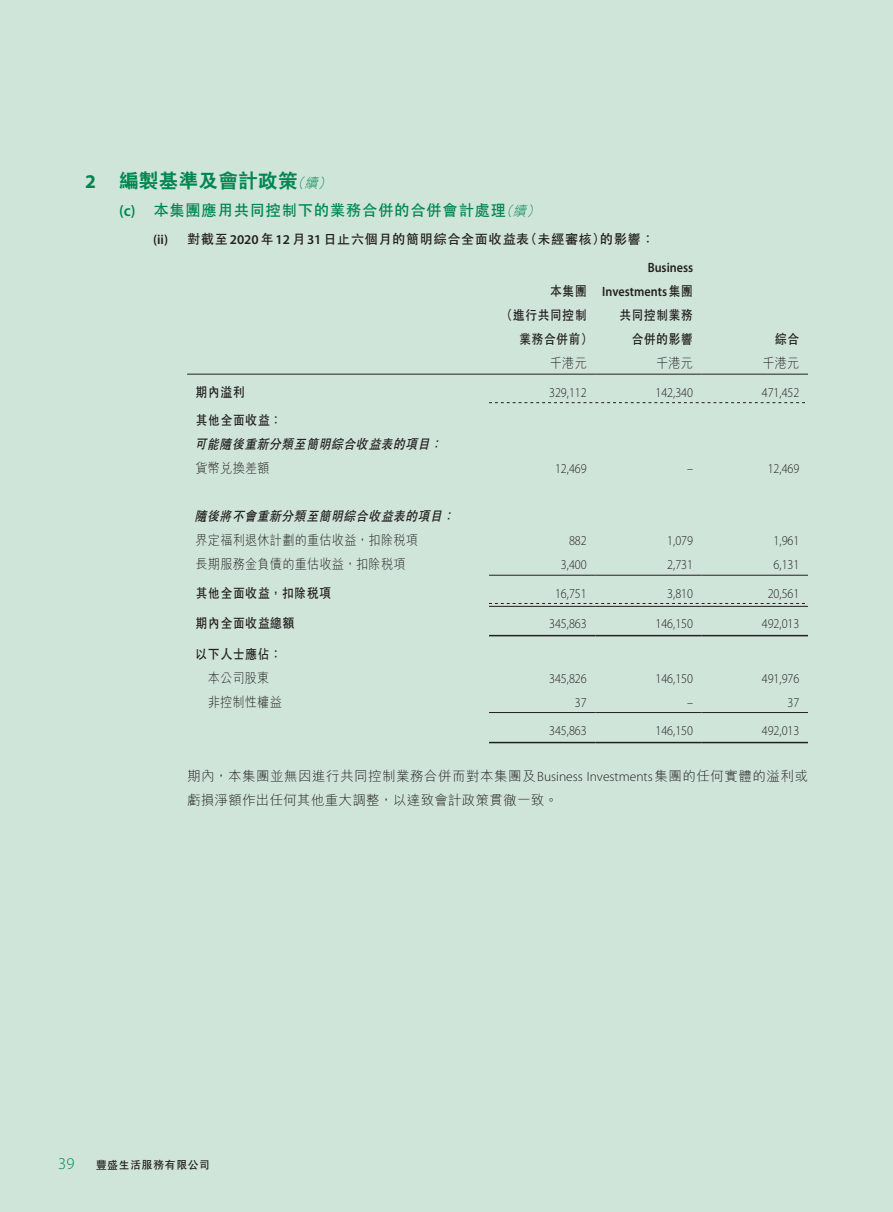
<style>
.page{position:relative;width:893px;height:1212px;background:#d0e5da}
.page>*{position:absolute;margin:0;border:0;box-sizing:border-box;transform-origin:0 0}
._01_H1{font:800 19.5px "C Hei 2 HK";letter-spacing:.02em;color:#008751}
._01_H1-2{font:700 19.5px "Myriad Pro";color:#008751}
.t1{font:300 16.5px "Myriad Pro";color:#008751}
._02_H2{font:700 15.75px "C Hei 2 HK";letter-spacing:.02em;color:#008751}
._02_H2-2{font:600 15.75px "Myriad Pro";color:#008751}
._50_Table_txt{font:300 13.5px "Myriad Pro";color:#231f20;scale:.9 1}
._00_txt{font:300 13.5px/24px "M Hei HK";letter-spacing:.035em;color:#231f20}
._50_Table_txt-2{font:700 13.5px "C Hei 2 HK";letter-spacing:.02em;color:#231f20;scale:.9 1}
._50_Table_txt-3{font:300 13.5px "M Hei HK";letter-spacing:.02em;color:#231f20;scale:.9 1}
._50_Table_txt-4{font:italic 700 13.5px "C Hei 2 HK";color:#231f20;scale:.9 1}
._03_H3{font:700 13.5px "C Hei 2 HK";letter-spacing:.02em;color:#231f20}
._50_Table_txt-5{font:600 13.5px/24px "Myriad Pro";color:#231f20;text-align:right;scale:.9 1}
._03_H3-2{font:600 13.5px "Myriad Pro";color:#231f20}
._01_H1-3{font:italic 300 13.5px "M Hei HK";color:#008751}
._02_H2-3{font:italic 300 13.5px "M Hei HK";color:#008751}
.t2{font:700 11.25px "C Hei 2 HK";letter-spacing:.02em;color:#231f20}
.s1{font-family:"Myriad Pro";font-weight:600}
.s2{font-family:"C Hei 2 HK";font-weight:700}
.s3{font-family:"Myriad Pro"}
</style>
<div class="page">
<hr style="left:187px;top:374px;width:302px;height:1px;background:#231f20">
<hr style="left:489px;top:374px;width:106px;height:1px;background:#231f20">
<hr style="left:595px;top:374px;width:107px;height:1px;background:#231f20">
<hr style="left:702px;top:374px;width:106px;height:1px;background:#231f20">
<svg style="left:489px;top:402px;width:316px;height:1px"></svg>
<hr style="left:489px;top:575px;width:106px;height:1px;background:#231f20">
<hr style="left:595px;top:575px;width:107px;height:1px;background:#231f20">
<hr style="left:702px;top:575px;width:106px;height:1px;background:#231f20">
<hr style="left:489px;top:606px;width:106px;height:1px;background:#231f20">
<hr style="left:595px;top:606px;width:107px;height:1px;background:#231f20">
<svg style="left:489px;top:603px;width:316px;height:1px"></svg>
<hr style="left:702px;top:606px;width:106px;height:1px;background:#231f20">
<hr style="left:489px;top:635px;width:106px;height:1px;background:#231f20">
<hr style="left:595px;top:635px;width:107px;height:1px;background:#231f20">
<hr style="left:702px;top:635px;width:106px;height:1px;background:#231f20">
<hr style="left:489px;top:712px;width:106px;height:1px;background:#231f20">
<hr style="left:595px;top:712px;width:107px;height:1px;background:#231f20">
<hr style="left:702px;top:712px;width:106px;height:1px;background:#231f20">
<hr style="left:489px;top:742px;width:106px;height:1px;background:#231f20">
<hr style="left:595px;top:742px;width:107px;height:1px;background:#231f20">
<hr style="left:702px;top:742px;width:106px;height:1px;background:#231f20">
<p class="_01_H1-2" style="left:85px;top:168px;width:12px">2</p>
<p class="_01_H1" style="left:119px;top:170px;width:180px">編製基準及會計政策</p>
<p class="_01_H1-3" style="left:304px;top:176px;width:18px">續</p>
<p class="_01_H1-3" style="left:291px;top:176px;width:18px">（</p>
<p class="_01_H1-3" style="left:318px;top:176px;width:18px">(</p>
<p class="_02_H2-2" style="left:119px;top:200px;width:18px">)c(</p>
<p class="_02_H2" style="left:153px;top:202px;width:355px">本集團應用共同控制下的業務合併的合併會計處理</p>
<p class="_02_H2-3" style="left:513px;top:204px;width:18px">續</p>
<p class="_02_H2-3" style="left:499px;top:204px;width:18px">（</p>
<p class="_02_H2-3" style="left:526px;top:204px;width:18px">(</p>
<p class="_03_H3-2" style="left:153px;top:231px;width:17px">)i i(</p>
<p class="_03_H3" style="left:524px;top:232px;width:83px">（未經審核）</p>
<p class="_03_H3" style="left:187px;top:232px;width:344px">對截至<span class="s1">2020</span>年<span class="s1">12</span>月<span class="s1">31</span>日止六個月的簡明綜合全面收益表</p>
<p class="_03_H3" style="left:600px;top:232px;width:56px">的影響：</p>
<p class="_50_Table_txt-2" style="left:550px;top:284px;width:43px">本集團</p>
<p class="_50_Table_txt-2" style="left:500px;top:308px;width:97px">（進行共同控制</p>
<p class="_50_Table_txt-2" style="left:519px;top:332px;width:84px">業務合併前(</p>
<p class="_50_Table_txt-5" style="left:602px;top:255px;width:102px">Business<br>Investments<span class="s2">集團</span></p>
<p class="_50_Table_txt-2" style="left:619px;top:308px;width:84px">共同控制業務</p>
<p class="_50_Table_txt-2" style="left:631px;top:332px;width:70px">合併的影響</p>
<p class="_50_Table_txt-2" style="left:775px;top:332px;width:29px">綜合</p>
<p class="_50_Table_txt-3" style="left:550px;top:356px;width:43px">千港元</p>
<p class="_50_Table_txt-3" style="left:656px;top:356px;width:43px">千港元</p>
<p class="_50_Table_txt-3" style="left:762px;top:356px;width:43px">千港元</p>
<p class="_50_Table_txt-2" style="left:196px;top:385px;width:56px">期內溢利</p>
<p class="_50_Table_txt-2" style="left:196px;top:414px;width:97px">其他全面收益：</p>
<p class="_50_Table_txt" style="left:549px;top:384px;width:43px">329,112</p>
<p class="_50_Table_txt" style="left:655px;top:384px;width:43px">142,340</p>
<p class="_50_Table_txt" style="left:762px;top:384px;width:43px">471,452</p>
<p class="_50_Table_txt-4" style="left:194px;top:438px;width:266px">可能隨後重新分類至簡明綜合收益表的項目</p>
<p class="_50_Table_txt-4" style="left:430px;top:438px;width:18px">：</p>
<p class="_50_Table_txt-3" style="left:196px;top:461px;width:84px">貨幣兌換差額</p>
<p class="_50_Table_txt" style="left:555px;top:461px;width:37px">12,469</p>
<p class="_50_Table_txt" style="left:687px;top:461px;width:8px">–</p>
<p class="_50_Table_txt" style="left:768px;top:461px;width:37px">12,469</p>
<p class="_50_Table_txt-4" style="left:194px;top:510px;width:280px">隨後將不會重新分類至簡明綜合收益表的項目</p>
<p class="_50_Table_txt-4" style="left:442px;top:510px;width:18px">：</p>
<p class="_50_Table_txt-3" style="left:196px;top:533px;width:249px">界定福利退休計劃的重估收益，扣除稅項</p>
<p class="_50_Table_txt" style="left:569px;top:533px;width:21px">882</p>
<p class="_50_Table_txt" style="left:667px;top:533px;width:30px">1,079</p>
<p class="_50_Table_txt" style="left:774px;top:533px;width:30px">1,961</p>
<p class="_50_Table_txt-3" style="left:196px;top:557px;width:235px">長期服務金負債的重估收益，扣除稅項</p>
<p class="_50_Table_txt" style="left:561px;top:557px;width:30px">3,400</p>
<p class="_50_Table_txt" style="left:667px;top:557px;width:30px">2,731</p>
<p class="_50_Table_txt" style="left:774px;top:557px;width:30px">6,131</p>
<p class="_50_Table_txt-2" style="left:196px;top:586px;width:152px">其他全面收益，扣除稅項</p>
<p class="_50_Table_txt" style="left:555px;top:585px;width:37px">16,751</p>
<p class="_50_Table_txt" style="left:667px;top:585px;width:30px">3,810</p>
<p class="_50_Table_txt" style="left:768px;top:585px;width:37px">20,561</p>
<p class="_50_Table_txt-2" style="left:196px;top:616px;width:111px">期內全面收益總額</p>
<p class="_50_Table_txt-2" style="left:196px;top:647px;width:97px">以下人士應佔：</p>
<p class="_50_Table_txt" style="left:549px;top:616px;width:43px">345,863</p>
<p class="_50_Table_txt" style="left:655px;top:616px;width:43px">146,150</p>
<p class="_50_Table_txt" style="left:762px;top:616px;width:43px">492,013</p>
<p class="_50_Table_txt-3" style="left:208px;top:671px;width:70px">本公司股東</p>
<p class="_50_Table_txt" style="left:549px;top:670px;width:43px">345,826</p>
<p class="_50_Table_txt" style="left:655px;top:670px;width:43px">146,150</p>
<p class="_50_Table_txt" style="left:762px;top:670px;width:43px">491,976</p>
<p class="_50_Table_txt-3" style="left:208px;top:695px;width:84px">非控制性權益</p>
<p class="_50_Table_txt" style="left:575px;top:694px;width:15px">37</p>
<p class="_50_Table_txt" style="left:687px;top:694px;width:8px">–</p>
<p class="_50_Table_txt" style="left:787px;top:694px;width:15px">37</p>
<p class="_50_Table_txt" style="left:549px;top:722px;width:43px">345,863</p>
<p class="_00_txt" style="left:187px;top:764px;width:622px">期內，本集團並無因進行共同控制業務合併而對本集團及<span class="s3">Business Investments</span>集團的任何實體的溢利或虧損淨額作出任何其他重大調整，以達致會計政策貫徹一致。</p>
<p class="_50_Table_txt" style="left:655px;top:722px;width:43px">146,150</p>
<p class="_50_Table_txt" style="left:762px;top:722px;width:43px">492,013</p>
<p class="t1" style="left:58px;top:1153px;width:18px">39</p>
<p class="t2" style="left:96px;top:1159px;width:116px">豐盛生活服務有限公司</p>
</div>
